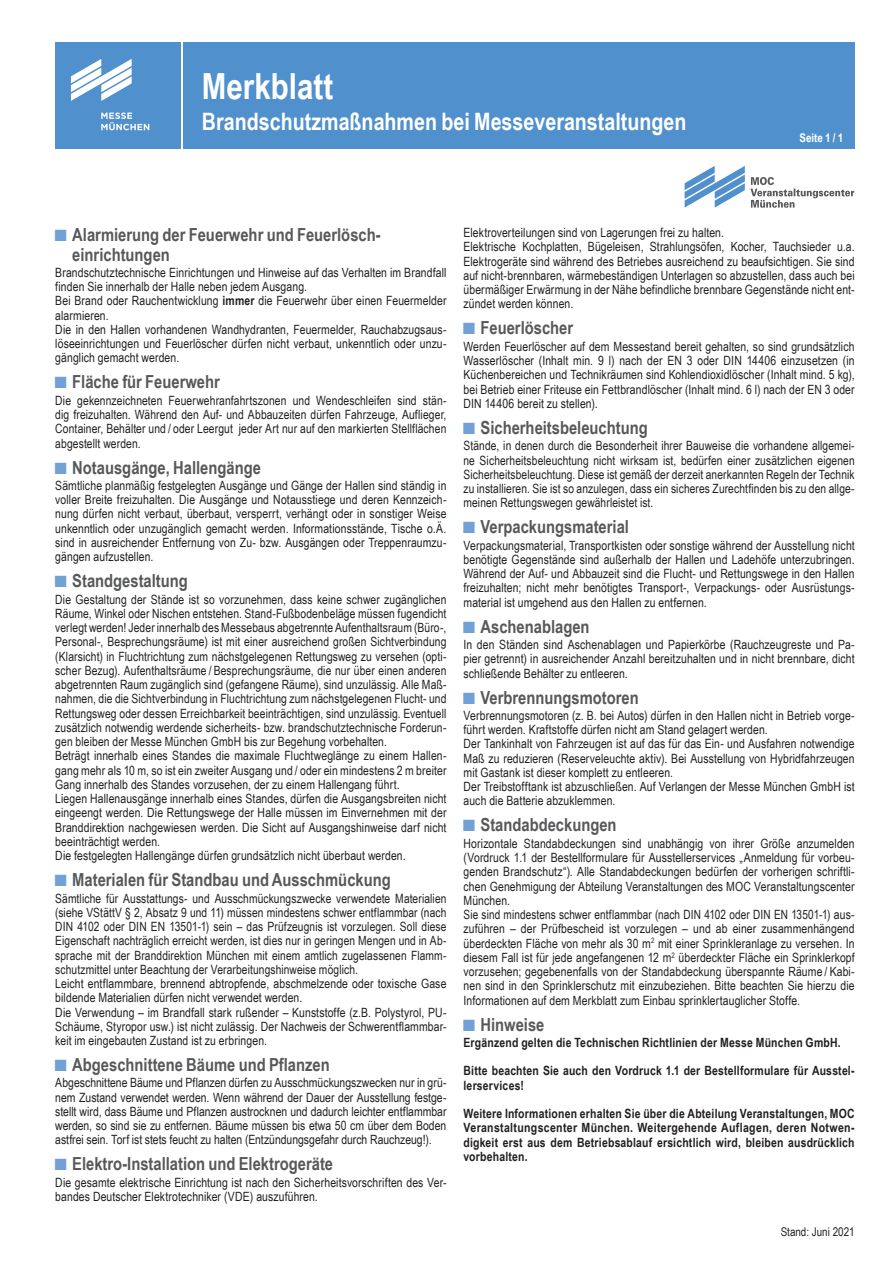
<style>
.page{position:relative;width:893px;height:1263px;background:#fff}
.page>*{position:absolute;margin:0;border:0;box-sizing:border-box;transform-origin:0 0}
.t1{font:700 36px "Arial Narrow";color:#fff}
.t2{font:700 24px "Arial Narrow";color:#fff}
.t3{font:700 18px/19.5px "Arial Narrow";color:#57585a}
.t4{font:12.75px/14.2px "Arial Narrow";letter-spacing:.01em;color:#231f20}
.t5{font:700 12.75px/14.2px "Arial Narrow";letter-spacing:.015em;color:#231f20}
.t6{font:12px "Arial Narrow";color:#231f20}
.t7{font:700 12px "Arial Narrow";color:#fff}
.s1{font-size:24.3px;color:#71a1d5}
.s2{font-weight:700}
</style>
<div class="page">
<div style="left:183px;top:43px;width:672px;height:106px;background:#5090cc"></div>
<svg style="left:685px;top:166px;width:169px;height:42px"></svg>
<div style="left:55px;top:43px;width:126px;height:106px;background:#5090cc"></div>
<svg style="left:71px;top:59px;width:61px;height:42px"></svg>
<svg style="left:101px;top:113px;width:48px;height:17px"></svg>
<h1 class="t1" style="left:202px;top:59px;width:133px">Merkblatt</h1>
<h2 class="t2" style="left:202px;top:104px;width:486px">Brandschutzmaßnahmen bei Messeveranstaltungen</h2>
<p class="t7" style="left:799px;top:129px;width:45px">Seite 1 / 1</p>
<h3 class="t3" style="left:72px;top:224px;width:310px;text-indent:-17px"><span class="s1">■</span>Alarmierung der Feuerwehr und Feuerlösch&shy;einrichtungen</h3>
<p class="t4" style="left:55px;top:265px;width:393px">Brandschutztechnische Einrichtungen und Hinweise auf das Verhalten im Brandfall finden Sie innerhalb der Halle neben jedem Ausgang.<br>Bei Brand oder Rauchentwicklung <span class="s2">immer</span> die Feuerwehr über einen Feuermelder alarmieren.<br>Die in den Hallen vorhandenen Wandhydranten, Feuermelder, Rauchabzugsaus&shy;löseeinrichtungen und Feuerlöscher dürfen nicht verbaut, unkenntlich oder unzu&shy;gänglich gemacht werden.</p>
<h3 class="t3" style="left:55px;top:371px;width:166px"><span class="s1">■</span>Fläche für Feuerwehr</h3>
<p class="t4" style="left:55px;top:393px;width:393px;text-align:justify">Die gekennzeichneten Feuerwehranfahrtszonen und Wendeschleifen sind stän&shy;dig freizuhalten. Während den Auf- und Abbauzeiten dürfen Fahrzeuge, Auflieger, Container, Behälter und / oder Leergut jeder Art nur auf den markierten Stellflächen abgestellt werden.</p>
<h3 class="t3" style="left:55px;top:457px;width:207px"><span class="s1">■</span>Notausgänge, Hallengänge</h3>
<p class="t4" style="left:55px;top:478px;width:393px;text-align:justify">Sämtliche planmäßig festgelegten Ausgänge und Gänge der Hallen sind ständig in voller Breite freizuhalten. Die Ausgänge und Notausstiege und deren Kennzeich&shy;nung dürfen nicht verbaut, überbaut, versperrt, verhängt oder in sonstiger Weise unkenntlich oder unzugänglich gemacht werden. Informationsstände, Tische o.Ä. sind in ausreichender Entfernung von Zu- bzw. Ausgängen oder Treppenraumzu&shy;gängen aufzustellen.</p>
<h3 class="t3" style="left:55px;top:570px;width:134px"><span class="s1">■</span>Standgestaltung</h3>
<p class="t4" style="left:55px;top:591px;width:393px">Die Gestaltung der Stände ist so vorzunehmen, dass keine schwer zugänglichen Räume, Winkel oder Nischen entstehen. Stand-Fußbodenbeläge müssen fugendicht verlegt werden! Jeder innerhalb des Messebaus abgetrennte Aufenthaltsraum (Büro-, Personal-, Besprechungsräume) ist mit einer ausreichend großen Sichtverbindung (Klarsicht) in Fluchtrichtung zum nächstgelegenen Rettungsweg zu versehen (opti&shy;scher Bezug). Aufenthaltsräume / Besprechungsräume, die nur über einen anderen abgetrennten Raum zugänglich sind (gefangene Räume), sind unzulässig. Alle Maß&shy;nahmen, die die Sichtverbindung in Fluchtrichtung zum nächstgelegenen Flucht- und Rettungsweg oder dessen Erreichbarkeit beeinträchtigen, sind unzulässig. Eventuell zusätzlich notwendig werdende sicherheits- bzw. brandschutztechnische Forderun&shy;gen bleiben der Messe München GmbH bis zur Begehung vorbehalten.<br>Beträgt innerhalb eines Standes die maximale Fluchtweglänge zu einem Hallen&shy;gang mehr als 10 m, so ist ein zweiter Ausgang und / oder ein mindestens 2 m breiter Gang innerhalb des Standes vorzusehen, der zu einem Hallengang führt.<br>Liegen Hallenausgänge innerhalb eines Standes, dürfen die Ausgangsbreiten nicht eingeengt werden. Die Rettungswege der Halle müssen im Einvernehmen mit der Branddirektion nachgewiesen werden. Die Sicht auf Ausgangshinweise darf nicht beeinträchtigt werden.<br>Die festgelegten Hallengänge dürfen grundsätzlich nicht überbaut werden.</p>
<h3 class="t3" style="left:55px;top:869px;width:337px"><span class="s1">■</span>Materialen für Standbau und Ausschmückung</h3>
<p class="t4" style="left:55px;top:890px;width:393px">Sämtliche für Ausstattungs- und Ausschmückungszwecke verwendete Materialien (siehe VStättV § 2, Absatz 9 und 11) müssen mindestens schwer entflammbar (nach DIN 4102 oder DIN EN 13501-1) sein – das Prüfzeugnis ist vorzulegen. Soll diese Eigenschaft nachträglich erreicht werden, ist dies nur in geringen Mengen und in Ab&shy;sprache mit der Branddirektion München mit einem amtlich zugelassenen Flamm&shy;schutzmittel unter Beachtung der Verarbeitungshinweise möglich.<br>Leicht entflammbare, brennend abtropfende, abschmelzende oder toxische Gase bildende Materialien dürfen nicht verwendet werden.<br>Die Verwendung – im Brandfall stark rußender – Kunststoffe (z.B. Polystyrol, PU-Schäume, Styropor usw.) ist nicht zulässig. Der Nachweis der Schwerentflammbar&shy;keit im eingebauten Zustand ist zu erbringen.</p>
<h3 class="t3" style="left:55px;top:1054px;width:276px"><span class="s1">■</span>Abgeschnittene Bäume und Pflanzen</h3>
<p class="t4" style="left:55px;top:1075px;width:393px;text-align:justify">Abgeschnittene Bäume und Pflanzen dürfen zu Ausschmückungszwecken nur in grü&shy;nem Zustand verwendet werden. Wenn während der Dauer der Ausstellung festge&shy;stellt wird, dass Bäume und Pflanzen austrocknen und dadurch leichter entflammbar werden, so sind sie zu entfernen. Bäume müssen bis etwa 50 cm über dem Boden astfrei sein. Torf ist stets feucht zu halten (Entzündungsgefahr durch Rauchzeug!).</p>
<h3 class="t3" style="left:55px;top:1153px;width:279px"><span class="s1">■</span>Elektro-Installation und Elektrogeräte</h3>
<p class="t4" style="left:55px;top:1175px;width:393px">Die gesamte elektrische Einrichtung ist nach den Sicherheitsvorschriften des Ver&shy;bandes Deutscher Elektrotechniker (VDE) auszuführen.</p>
<p class="t4" style="left:463px;top:225px;width:393px">Elektroverteilungen sind von Lagerungen frei zu halten.<br>Elektrische Kochplatten, Bügeleisen, Strahlungsöfen, Kocher, Tauchsieder u.a.<br>Elektrogeräte sind während des Betriebes ausreichend zu beaufsichtigen. Sie sind auf nicht-brennbaren, wärmebeständigen Unterlagen so abzustellen, dass auch bei übermäßiger Erwärmung in der Nähe befindliche brennbare Gegenstände nicht ent&shy;zündet werden können.</p>
<h3 class="t3" style="left:463px;top:317px;width:111px"><span class="s1">■</span>Feuerlöscher</h3>
<p class="t4" style="left:463px;top:339px;width:393px;text-align:justify">Werden Feuerlöscher auf dem Messestand bereit gehalten, so sind grundsätzlich Wasserlöscher (Inhalt min. 9 l) nach der EN 3 oder DIN 14406 einzusetzen (in Küchenbereichen und Technikräumen sind Kohlendioxidlöscher (Inhalt mind. 5 kg), bei Betrieb einer Friteuse ein Fettbrandlöscher (Inhalt mind. 6 l) nach der EN 3 oder DIN 14406 bereit zu stellen).</p>
<h3 class="t3" style="left:463px;top:417px;width:186px"><span class="s1">■</span>Sicherheitsbeleuchtung</h3>
<p class="t4" style="left:463px;top:438px;width:393px;text-align:justify">Stände, in denen durch die Besonderheit ihrer Bauweise die vorhandene allgemei&shy;ne Sicherheitsbeleuchtung nicht wirksam ist, bedürfen einer zusätzlichen eigenen Sicherheitsbeleuchtung. Diese ist gemäß der derzeit anerkannten Regeln der Technik zu installieren. Sie ist so anzulegen, dass ein sicheres Zurechtfinden bis zu den allge&shy;meinen Rettungswegen gewährleistet ist.</p>
<h3 class="t3" style="left:463px;top:516px;width:167px"><span class="s1">■</span>Verpackungsmaterial</h3>
<p class="t4" style="left:463px;top:537px;width:393px;text-align:justify">Verpackungsmaterial, Transportkisten oder sonstige während der Ausstellung nicht benötigte Gegenstände sind außerhalb der Hallen und Ladehöfe unterzubringen.<br>Während der Auf- und Abbauzeit sind die Flucht- und Rettungswege in den Hallen freizuhalten; nicht mehr benötigtes Transport-, Verpackungs- oder Ausrüstungs&shy;material ist umgehend aus den Hallen zu entfernen.</p>
<h3 class="t3" style="left:463px;top:616px;width:128px"><span class="s1">■</span>Aschenablagen</h3>
<p class="t4" style="left:463px;top:637px;width:393px;text-align:justify">In den Ständen sind Aschenablagen und Papierkörbe (Rauchzeugreste und Pa&shy;pier getrennt) in ausreichender Anzahl bereitzuhalten und in nicht brennbare, dicht schließende Behälter zu entleeren.</p>
<h3 class="t3" style="left:463px;top:686px;width:177px"><span class="s1">■</span>Verbrennungsmotoren</h3>
<p class="t4" style="left:463px;top:708px;width:393px">Verbrennungsmotoren (z. B. bei Autos) dürfen in den Hallen nicht in Betrieb vorge&shy;führt werden. Kraftstoffe dürfen nicht am Stand gelagert werden.<br>Der Tankinhalt von Fahrzeugen ist auf das für das Ein- und Ausfahren notwendige Maß zu reduzieren (Reserveleuchte aktiv). Bei Ausstellung von Hybridfahrzeugen mit Gastank ist dieser komplett zu entleeren.<br>Der Treibstofftank ist abzuschließen. Auf Verlangen der Messe München GmbH ist auch die Batterie abzuklemmen.</p>
<h3 class="t3" style="left:463px;top:814px;width:155px"><span class="s1">■</span>Standabdeckungen</h3>
<p class="t4" style="left:463px;top:836px;width:393px">Horizontale Standabdeckungen sind unabhängig von ihrer Größe anzumelden (Vordruck 1.1 der Bestellformulare für Ausstellerservices „Anmeldung für vorbeu&shy;genden Brandschutz“). Alle Standabdeckungen bedürfen der vorherigen schriftli&shy;chen Genehmigung der Abteilung Veranstaltungen des MOC Veranstaltungscenter München.<br>Sie sind mindestens schwer entflammbar (nach DIN 4102 oder DIN EN 13501-1) aus&shy;zuführen – der Prüfbescheid ist vorzulegen – und ab einer zusammenhängend überdeckten Fläche von mehr als 30 m<sup>2</sup> mit einer Sprinkleranlage zu versehen. In diesem Fall ist für jede angefangenen 12 m<sup>2</sup> überdeckter Fläche ein Sprinklerkopf vorzusehen; gegebenenfalls von der Standabdeckung überspannte Räume / Kabi&shy;nen sind in den Sprinklerschutz mit einzubeziehen. Bitte beachten Sie hierzu die Informationen auf dem Merkblatt zum Einbau sprinklertauglicher Stoffe.</p>
<h3 class="t3" style="left:463px;top:1013px;width:82px"><span class="s1">■</span>Hinweise</h3>
<p class="t5" style="left:463px;top:1035px;width:379px">Ergänzend gelten die Technischen Richtlinien der Messe München GmbH.</p>
<p class="t5" style="left:463px;top:1063px;width:393px">Bitte beachten Sie auch den Vordruck 1.1 der Bestellformulare für Ausstel&shy;lerservices!</p>
<p class="t5" style="left:463px;top:1106px;width:393px;text-align:justify">Weitere Informationen erhalten Sie über die Abteilung Veranstaltungen, MOC Veranstaltungscenter München. Weitergehende Auflagen, deren Notwen&shy;digkeit erst aus dem Betriebsablauf ersichtlich wird, bleiben ausdrücklich vorbehalten.</p>
<p class="t6" style="left:781px;top:1222px;width:75px">Stand: Juni 2021</p>
</div>
